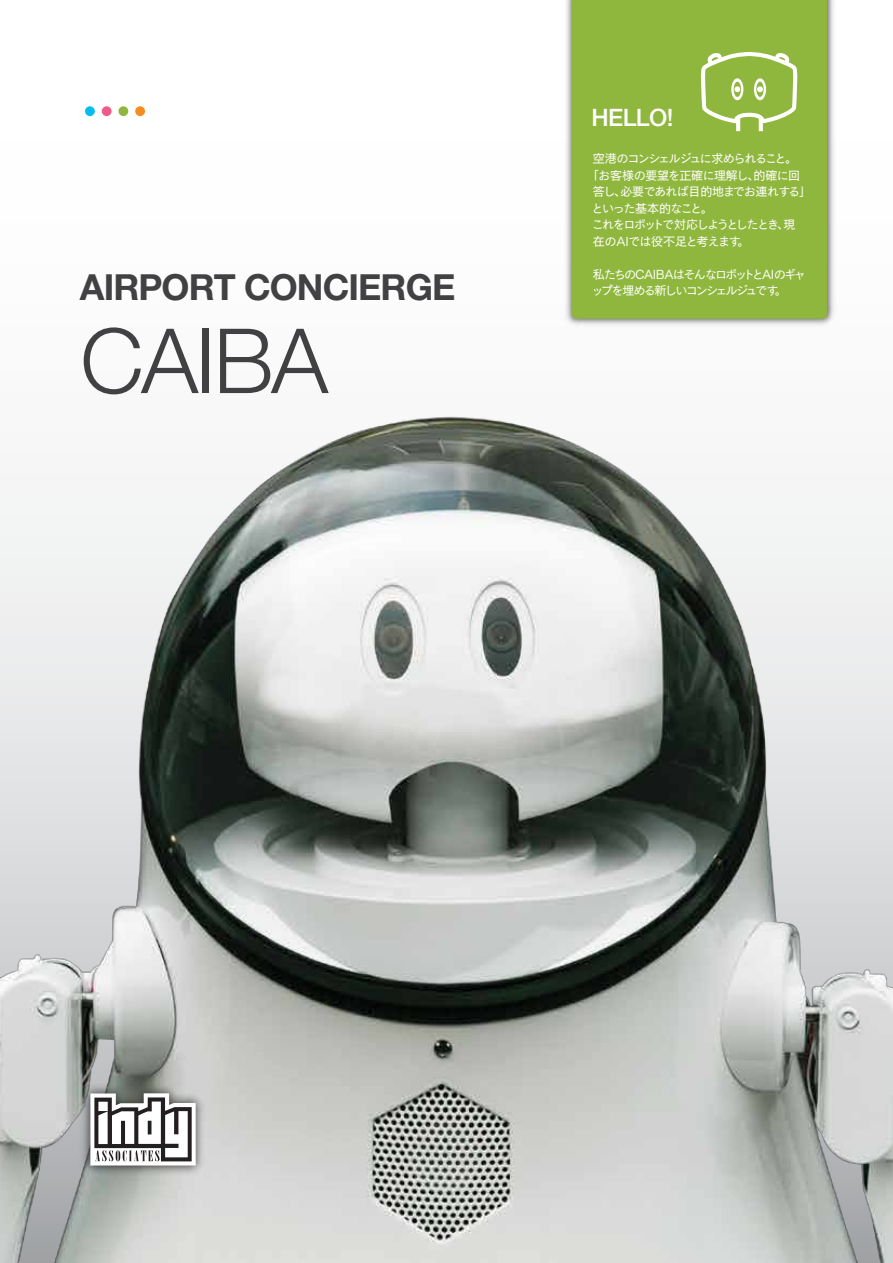
<style>
.page{position:relative;width:893px;height:1263px;background:#fff}
.page>*{position:absolute;margin:0;border:0;box-sizing:border-box;transform-origin:0 0}
.t1{font:300 90px "Helvetica Neue LT Std";letter-spacing:-.025em;color:#414042}
.t2{font:700 36px "Helvetica Neue LT Std";letter-spacing:-.025em;color:#414042}
.t3{font:500 24px "Helvetica Neue LT Std";letter-spacing:-.025em;color:#fff}
.t4{font:12px/16.5px "New Cezanne Pro M";letter-spacing:-.125em;color:#fff}
.t5{font:12px "New Cezanne Pro M";letter-spacing:-.1em;color:#fff}
.t6{font:12px "New Cezanne Pro M";letter-spacing:-.065em;color:#fff}
.t7{font:12px "New Cezanne Pro M";letter-spacing:-.13em;color:#fff}
.t8{font:12px "New Cezanne Pro M";letter-spacing:-.03em;color:#fff}
.t9{font:12px "New Cezanne Pro M";letter-spacing:-.05em;color:#fff}
</style>
<div class="page">
<img style="left:0;top:416px;width:893px;height:847px">
<img style="left:77px;top:1079px;width:134px;height:102px">
<svg style="left:90px;top:1093px;width:106px;height:72px"></svg>
<div style="left:85px;top:106px;width:10px;height:10px;background:#00bdf2;border-radius:50%"></div>
<div style="left:102px;top:106px;width:10px;height:10px;background:#f05b89;border-radius:50%"></div>
<div style="left:118px;top:106px;width:10px;height:10px;background:#8fb73e;border-radius:50%"></div>
<div style="left:135px;top:106px;width:10px;height:10px;background:#f68b1f;border-radius:50%"></div>
<img style="left:565px;top:0;width:270px;height:326px">
<div style="left:572px;top:0;width:255px;height:319px;background:#8fb73e"></div>
<svg style="left:701px;top:52px;width:97px;height:79px"></svg>
<h2 class="t2" style="left:80px;top:265px;width:377px">AIRPORT CONCIERGE</h2>
<h1 class="t1" style="left:80px;top:306px;width:249px">CAIBA</h1>
<h3 class="t3" style="left:591px;top:103px;width:83px">HELLO!</h3>
<p class="t5" style="left:593px;top:148px;width:206px">空港のコンシェルジュに求められること。</p>
<p class="t8" style="left:587px;top:165px;width:215px">「お客様の要望を正確に理解し、的確に回</p>
<p class="t6" style="left:593px;top:181px;width:220px">答し、必要であれば目的地までお連れする」</p>
<p class="t5" style="left:592px;top:198px;width:123px">といった基本的なこと。</p>
<p class="t7" style="left:591px;top:214px;width:206px">これをロボットで対応しようとしたとき、現</p>
<p class="t9" style="left:593px;top:231px;width:158px">在のAIでは役不足と考えます。</p>
<p class="t4" style="left:591px;top:265px;width:216px">私たちのCAIBAはそんなロボットとAIのギャップを埋める新しいコンシェルジュです。</p>
</div>
